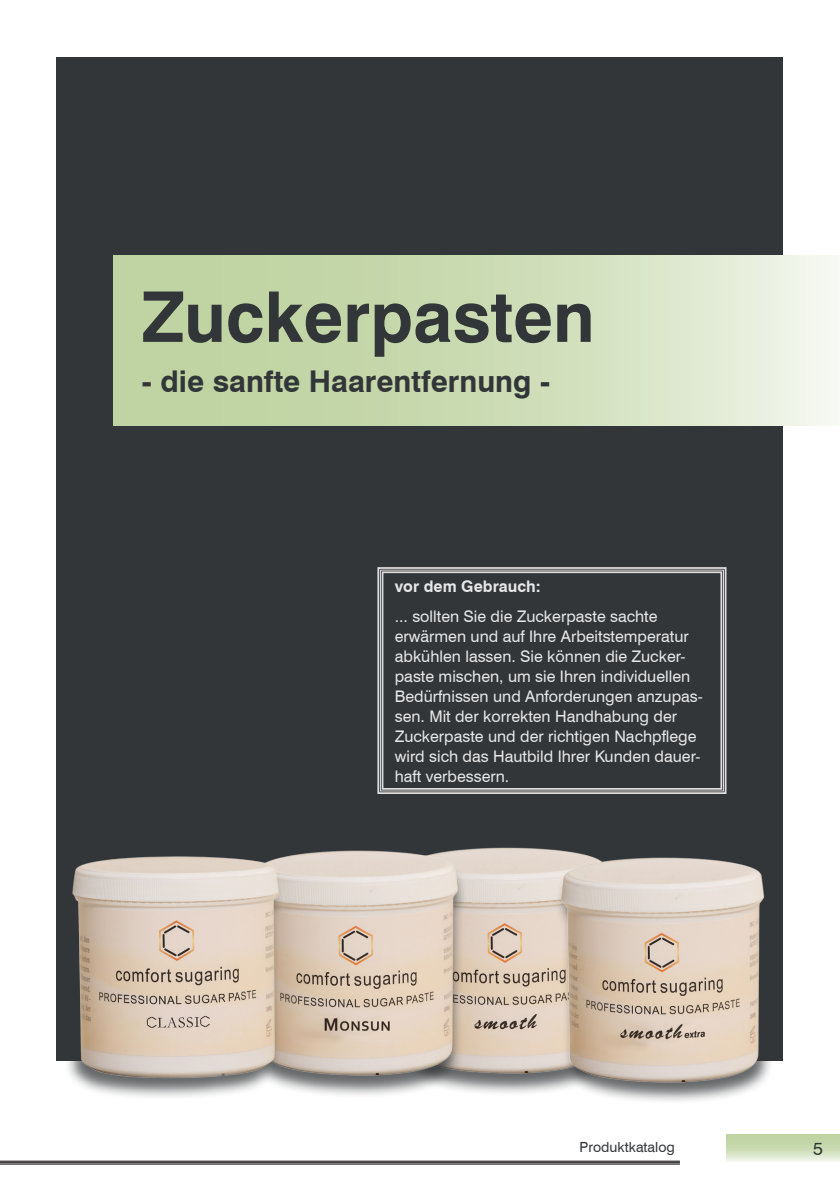
<style>
.page{position:relative;width:840px;height:1191px;background:#fff}
.page>*{position:absolute;margin:0;border:0;box-sizing:border-box;transform-origin:0 0}
.t1{font:700 70px "Swiss 721 BT";color:#333638}
.t2{font:700 30px "Swiss 721 BT";color:#333638}
.t3{font:18px "Swiss 721 BT";color:#333638}
.t4{font:16px/20px "Swiss 721 BT";color:#e6e7e9}
.t5{font:700 16px "Swiss 721 BT";color:#e6e7e9}
.t6{font:14px "Swiss 721 BT";color:#333638}
</style>
<div class="page">
<div style="left:726px;top:1134px;width:113px;height:28px;background:linear-gradient(to bottom,#b4cc91,#e9f0df)"></div>
<hr style="left:0;top:1160px;width:679px;height:1px;background:#231f20">
<hr style="left:0;top:1162px;width:679px;height:1px;background:#231f20">
<hr style="left:0;top:1163px;width:679px;height:1px;background:#231f20">
<div style="left:57px;top:57px;width:725px;height:1003px;background:#333638"></div>
<img style="left:477px;top:847px;width:63px;height:238px">
<div style="left:555px;top:858px;width:223px;height:247px;background:#333638;opacity:.75"></div>
<img style="left:540px;top:848px;width:225px;height:247px">
<div style="left:244px;top:852px;width:223px;height:247px;background:#333638;opacity:.75"></div>
<img style="left:299px;top:848px;width:178px;height:240px">
<div style="left:57px;top:856px;width:226px;height:244px;background:#333638;opacity:.75"></div>
<img style="left:57px;top:852px;width:242px;height:238px">
<svg style="left:113px;top:255px;width:726px;height:170px;background:#cfdeba"></svg>
<svg style="left:377px;top:567px;width:350px;height:227px"></svg>
<div style="left:380px;top:570px;width:343px;height:221px;border:1px solid #e0dede"></div>
<div style="left:381px;top:571px;width:340px;height:218px;border:2px solid #e0dede"></div>
<h1 class="t1" style="left:142px;top:274px;width:454px">Zuckerpasten</h1>
<h2 class="t2" style="left:142px;top:363px;width:409px">- die sanfte Haarentfernung -</h2>
<p class="t5" style="left:394px;top:576px;width:147px">vor dem Gebrauch:</p>
<p class="t4" style="left:394px;top:606px;width:309px">... sollten Sie die Zuckerpaste sachte erwärmen und auf Ihre Arbeitstemperatur abkühlen lassen. Sie können die Zucker&shy;paste mischen, um sie Ihren individuellen Bedürfnissen und Anforderungen anzupas&shy;sen. Mit der korrekten Handhabung der Zuckerpaste und der richtigen Nachpflege wird sich das Hautbild Ihrer Kunden dauer&shy;haft verbessern.</p>
<p class="t6" style="left:579px;top:1138px;width:97px">Produktkatalog</p>
<p class="t3" style="left:812px;top:1138px;width:11px">5</p>
</div>
